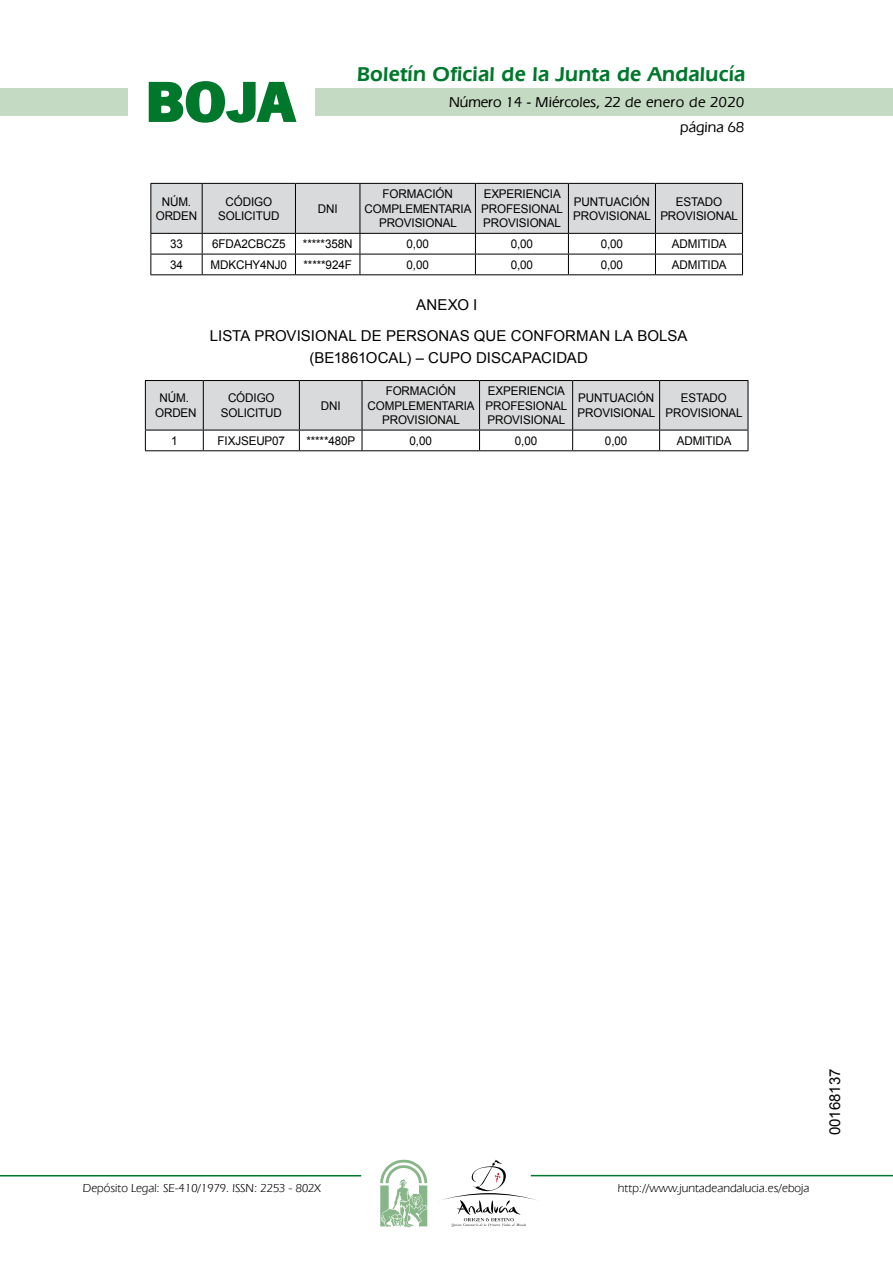
<style>
.page{position:relative;width:893px;height:1263px;background:#fff}
.page>*{position:absolute;margin:0;border:0;box-sizing:border-box;transform-origin:0 0}
.t1{font:700 57.75px "News Got T";color:#00782c;scale:1.14 1}
.t2{font:600 21px "Eras IT Cby BT";letter-spacing:.01em;color:#00782c}
.t3{font:15px/30.8px "Arial";color:#000;text-align:center}
.t4{font:500 15px/24.5px "Eras IT Cby BT";color:#000;text-align:right}
.t5{font:12px/14.4px "Arial";letter-spacing:-.01em;color:#000;text-align:center}
.t6{font:12px "Eras IT Cby BT";color:#000}
.t7{font:12px/14.4px "Arial";letter-spacing:-.01em;color:#000;text-align:center;scale:.96 1}
</style>
<div class="page">
<div style="left:315px;top:88px;width:577px;height:28px;background:#c5dac3"></div>
<div style="left:0;top:88px;width:128px;height:28px;background:#c5dac3"></div>
<hr style="left:0;top:1175px;width:361px;height:2px;background:#00782c">
<hr style="left:531px;top:1175px;width:361px;height:1px;background:#00782c">
<svg style="left:148px;top:81px;width:149px;height:42px"></svg>
<svg style="left:380px;top:1159px;width:47px;height:68px"></svg>
<svg style="left:442px;top:1160px;width:100px;height:67px"></svg>
<svg style="left:150px;top:183px;width:593px;height:91px"></svg>
<hr style="left:150px;top:274px;width:52px;height:1px;background:#000">
<hr style="left:202px;top:274px;width:93px;height:1px;background:#000">
<hr style="left:295px;top:274px;width:65px;height:1px;background:#000">
<hr style="left:360px;top:274px;width:115px;height:1px;background:#000">
<hr style="left:475px;top:274px;width:93px;height:1px;background:#000">
<hr style="left:568px;top:274px;width:87px;height:1px;background:#000">
<hr style="left:655px;top:274px;width:88px;height:1px;background:#000">
<hr style="left:145px;top:380px;width:58px;height:1px;background:#000">
<hr style="left:203px;top:380px;width:96px;height:1px;background:#000">
<hr style="left:299px;top:380px;width:63px;height:1px;background:#000">
<hr style="left:362px;top:380px;width:117px;height:1px;background:#000">
<hr style="left:479px;top:380px;width:93px;height:1px;background:#000">
<hr style="left:572px;top:380px;width:87px;height:1px;background:#000">
<hr style="left:659px;top:380px;width:89px;height:1px;background:#000">
<svg style="left:145px;top:381px;width:603px;height:69px"></svg>
<hr style="left:145px;top:450px;width:58px;height:1px;background:#000">
<hr style="left:203px;top:450px;width:96px;height:1px;background:#000">
<hr style="left:299px;top:450px;width:63px;height:1px;background:#000">
<hr style="left:362px;top:450px;width:117px;height:1px;background:#000">
<hr style="left:479px;top:450px;width:93px;height:1px;background:#000">
<hr style="left:572px;top:450px;width:87px;height:1px;background:#000">
<hr style="left:659px;top:450px;width:89px;height:1px;background:#000">
<h1 class="t1" style="left:145px;top:68px;width:133px">BOJA</h1>
<p class="t5" style="left:156px;top:194px;width:43px">NÚM.<br>ORDEN</p>
<p class="t5" style="left:218px;top:194px;width:63px">CÓDIGO<br>SOLICITUD</p>
<p class="t5" style="left:318px;top:201px;width:21px">DNI</p>
<h2 class="t2" style="left:357px;top:62px;width:390px">Boletín Oficial de la Junta de Andalucía</h2>
<p class="t4" style="left:449px;top:90px;width:297px">Número 14 - Miércoles, 22 de enero de 2020 página 68</p>
<p class="t5" style="left:364px;top:187px;width:108px">FORMACIÓN<br>COMPLEMENTARIA<br>PROVISIONAL</p>
<p class="t5" style="left:481px;top:187px;width:83px;text-align:left">EXPERIENCIA<br>PROFESIONAL<br>PROVISIONAL</p>
<p class="t5" style="left:573px;top:194px;width:79px;text-align:left">PUNTUACIÓN<br>PROVISIONAL</p>
<p class="t5" style="left:660px;top:194px;width:79px">ESTADO<br>PROVISIONAL</p>
<p class="t5" style="left:170px;top:237px;width:14px">33</p>
<p class="t5" style="left:212px;top:237px;width:75px">6FDA2CBCZ5</p>
<p class="t5" style="left:303px;top:237px;width:51px">*****358N</p>
<p class="t5" style="left:406px;top:237px;width:24px">0,00</p>
<p class="t5" style="left:510px;top:237px;width:24px">0,00</p>
<p class="t5" style="left:600px;top:237px;width:24px">0,00</p>
<p class="t5" style="left:672px;top:237px;width:56px">ADMITIDA</p>
<p class="t5" style="left:170px;top:258px;width:14px">34</p>
<p class="t5" style="left:210px;top:258px;width:78px">MDKCHY4NJ0</p>
<p class="t5" style="left:303px;top:258px;width:50px">*****924F</p>
<p class="t5" style="left:406px;top:258px;width:24px">0,00</p>
<p class="t5" style="left:510px;top:258px;width:24px">0,00</p>
<p class="t5" style="left:600px;top:258px;width:24px">0,00</p>
<p class="t5" style="left:672px;top:258px;width:56px">ADMITIDA</p>
<p class="t3" style="left:210px;top:290px;width:479px">ANEXO I<br>LISTA PROVISIONAL DE PERSONAS QUE CONFORMAN LA BOLSA</p>
<p class="t3" style="left:309px;top:343px;width:280px">(BE1861OCAL) – CUPO DISCAPACIDAD</p>
<p class="t5" style="left:155px;top:391px;width:43px">NÚM.<br>ORDEN</p>
<p class="t5" style="left:221px;top:391px;width:63px">CÓDIGO<br>SOLICITUD</p>
<p class="t5" style="left:321px;top:398px;width:21px">DNI</p>
<p class="t5" style="left:367px;top:384px;width:108px">FORMACIÓN<br>COMPLEMENTARIA<br>PROVISIONAL</p>
<p class="t5" style="left:485px;top:384px;width:83px;text-align:left">EXPERIENCIA<br>PROFESIONAL<br>PROVISIONAL</p>
<p class="t5" style="left:577px;top:391px;width:79px;text-align:left">PUNTUACIÓN<br>PROVISIONAL</p>
<p class="t7" style="left:665px;top:391px;width:82px">ESTADO<br>PROVISIONAL</p>
<p class="t5" style="left:171px;top:434px;width:8px">1</p>
<p class="t5" style="left:217px;top:434px;width:69px">FIXJSEUP07</p>
<p class="t5" style="left:306px;top:434px;width:50px">*****480P</p>
<p class="t5" style="left:409px;top:434px;width:24px">0,00</p>
<p class="t5" style="left:515px;top:434px;width:24px">0,00</p>
<p class="t5" style="left:605px;top:434px;width:24px">0,00</p>
<p class="t5" style="left:676px;top:434px;width:56px">ADMITIDA</p>
<p class="t6" style="left:83px;top:1181px;width:239px">Depósito Legal: SE-410/1979. ISSN: 2253 - 802X</p>
<p class="t6" style="left:618px;top:1181px;width:193px">http://www.juntadeandalucia.es/eboja</p>
<p class="t3" style="left:819px;top:1135px;width:68px;rotate:-90deg">00168137</p>
</div>
